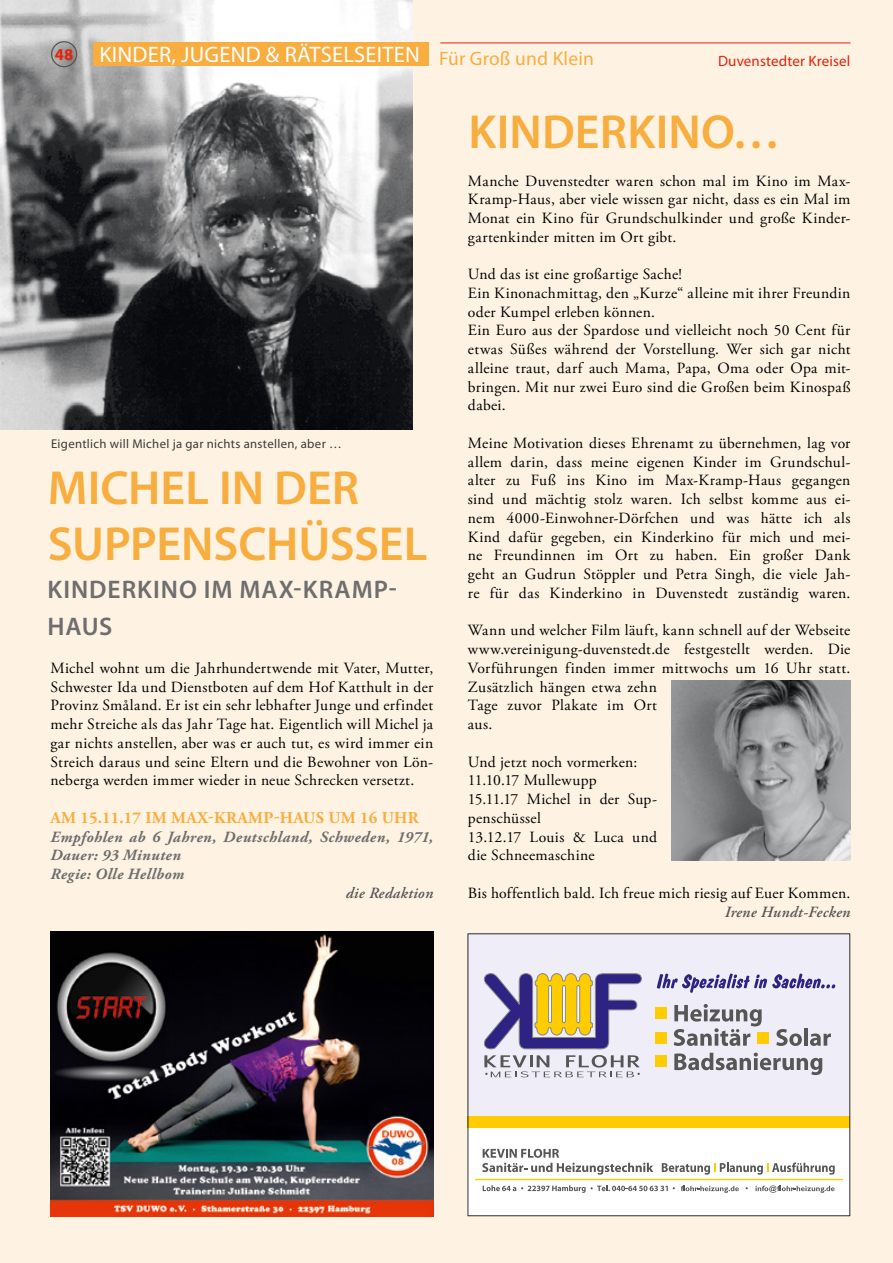
<style>
.page{position:relative;width:893px;height:1263px;background:#fef3e3}
.page>*{position:absolute;margin:0;border:0;box-sizing:border-box;transform-origin:0 0}
.t1{font:600 48px/56.2px "Myriad Pro";color:#f8ad3f}
.t2{font:600 25.5px/37.5px "Myriad Pro";letter-spacing:.035em;color:#6e6e6e}
.t3{font:22.5px "Myriad Pro";letter-spacing:.01em;color:#fff}
.t4{font:700 16.5px "Adobe Garamond Pro";letter-spacing:.02em;color:#f8ad3f}
.t5{font:15.6px/18.8px "Adobe Garamond Pro";letter-spacing:.02em;color:#000;text-align:justify}
.t6{font:italic 700 15.6px/18.8px "Adobe Garamond Pro";letter-spacing:.03em;color:#6e6e6e}
.t7{font:italic 600 15.6px "Adobe Garamond Pro";letter-spacing:.02em;color:#565655}
.t8{font:15px "Myriad Pro";letter-spacing:.01em;color:#e4220a}
.t9{font:12.75px "Myriad Pro";letter-spacing:.025em;color:#3a3a39}
.s1{font-weight:700;font-size:16.5px;color:#e4220a}
</style>
<div class="page">
<img style="left:0;top:0;width:412px;height:429px">
<div style="left:51px;top:41px;width:26px;height:26px;border:1px solid #565655;border-radius:50%"></div>
<hr style="left:440px;top:43px;width:410px;height:1px;background:#e4220a">
<div style="left:93px;top:43px;width:336px;height:23px;background:#f8ad3f"></div>
<img style="left:672px;top:680px;width:178px;height:180px">
<img style="left:51px;top:931px;width:382px;height:285px">
<svg style="left:468px;top:933px;width:382px;height:283px;background:#e0dad5"></svg>
<svg style="left:681px;top:1186px;width:58px;height:7px"></svg>
<svg style="left:755px;top:1185px;width:80px;height:8px"></svg>
<h3 class="t3" style="left:55px;top:41px;width:541px"><span class="s1">48</span> KINDER, JUGEND &amp; RÄTSELSEITEN <sub>Für</sub> <sub>Groß</sub> <sub>und</sub> <sub>Klein</sub></h3>
<p class="t8" style="left:718px;top:51px;width:134px">Duvenstedter Kreisel</p>
<p class="t9" style="left:51px;top:436px;width:292px">Eigentlich will Michel ja gar nichts anstellen, aber …</p>
<h1 class="t1" style="left:48px;top:459px;width:381px">MICHEL IN DER<br>SUPPENSCHÜSSEL</h1>
<h2 class="t2" style="left:48px;top:570px;width:351px">KINDERKINO IM MAX-KRAMP-<br>HAUS</h2>
<p class="t5" style="left:51px;top:659px;width:384px">Michel wohnt um die Jahrhundertwende mit Vater, Mutter, Schwester Ida und Dienstboten auf dem Hof Katthult in der Provinz Småland. Er ist ein sehr lebhafter Junge und erfindet mehr Streiche als das Jahr Tage hat. Eigentlich will Michel ja gar nichts anstellen, aber was er auch tut, es wird immer ein Streich daraus und seine Eltern und die Bewohner von Lön&shy;neberga werden immer wieder in neue Schrecken versetzt.</p>
<p class="t4" style="left:51px;top:808px;width:370px">AM 15.11.17 IM MAX-KRAMP-HAUS UM 16 UHR</p>
<p class="t6" style="left:51px;top:827px;width:384px">Empfohlen ab 6 Jahren, Deutschland, Schweden, 1971,<br>Dauer: 93 Minuten<br>Regie: Olle Hellbom</p>
<p class="t7" style="left:346px;top:884px;width:89px">die Redaktion</p>
<h1 class="t1" style="left:468px;top:103px;width:313px">KINDERKINO…</h1>
<p class="t5" style="left:468px;top:172px;width:384px">Manche Duvenstedter waren schon mal im Kino im Max-Kramp-Haus, aber viele wissen gar nicht, dass es ein Mal im Monat ein Kino für Grundschulkinder und große Kinder&shy;gartenkinder mitten im Ort gibt.</p>
<p class="t5" style="left:468px;top:265px;width:384px;text-align:left">Und das ist eine großartige Sache!<br>Ein Kinonachmittag, den „Kurze“ alleine mit ihrer Freundin oder Kumpel erleben können.<br>Ein Euro aus der Spardose und vielleicht noch 50 Cent für etwas Süßes während der Vorstellung. Wer sich gar nicht alleine traut, darf auch Mama, Papa, Oma oder Opa mit&shy;bringen. Mit nur zwei Euro sind die Großen beim Kinospaß dabei.</p>
<p class="t5" style="left:468px;top:434px;width:384px">Meine Motivation dieses Ehrenamt zu übernehmen, lag vor allem darin, dass meine eigenen Kinder im Grundschul&shy;alter zu Fuß ins Kino im Max-Kramp-Haus gegangen sind und mächtig stolz waren. Ich selbst komme aus ei&shy;nem 4000-Einwohner-Dörfchen und was hätte ich als Kind dafür gegeben, ein Kinderkino für mich und mei&shy;ne Freundinnen im Ort zu haben. Ein großer Dank geht an Gudrun Stöppler und Petra Singh, die viele Jah&shy;re für das Kinderkino in Duvenstedt zuständig waren.</p>
<p class="t5" style="left:468px;top:622px;width:384px;text-align:left">Wann und welcher Film läuft, kann schnell auf der Webseite www.vereinigung-duvenstedt.de festgestellt werden. Die Vorführungen finden immer mittwochs um 16 Uhr statt.<br>Zusätzlich hängen etwa zehn<br>Tage zuvor Plakate im Ort<br>aus.</p>
<p class="t5" style="left:468px;top:753px;width:191px;text-align:left">Und jetzt noch vormerken:<br>11.10.17 Mullewupp<br>15.11.17 Michel in der Sup&shy;penschüssel<br>13.12.17 Louis &amp; Luca und die Schneemaschine</p>
<p class="t5" style="left:468px;top:884px;width:384px">Bis hoffentlich bald. Ich freue mich riesig auf Euer Kommen.</p>
<p class="t7" style="left:725px;top:902px;width:127px">Irene Hundt-Fecken</p>
</div>
